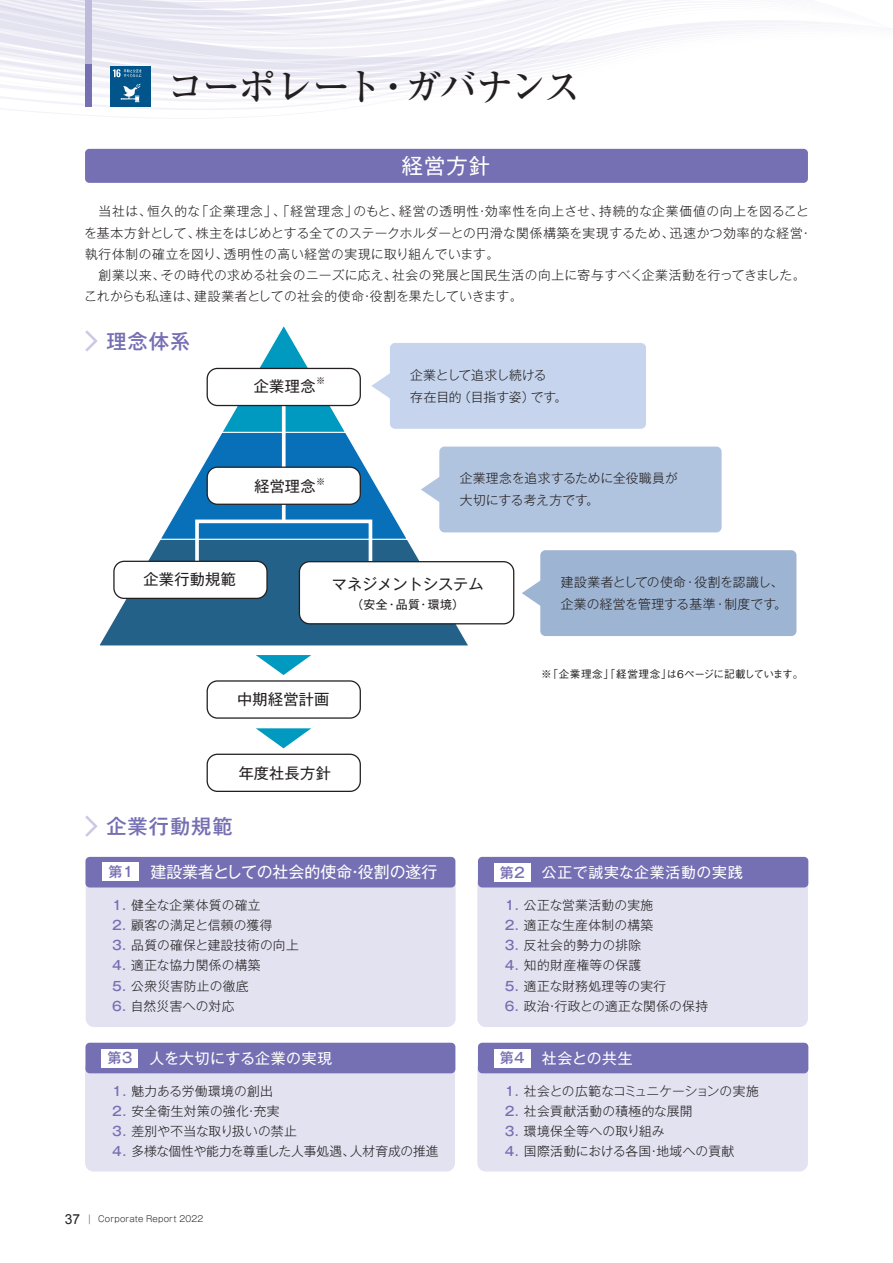
<style>
.page{position:relative;width:893px;height:1263px;background:#fff}
.page>*{position:absolute;margin:0;border:0;box-sizing:border-box;transform-origin:0 0}
.t1{font:500 38.25px "Ryumin Pro";letter-spacing:-.06em;color:#231f20}
.t2{font:21.3px "Gothic MB101 Pro";color:#fff}
.t3{font:500 20.25px "Gothic MB101 Pro";letter-spacing:.05em;color:#756fb3}
.t4{font:15.9px "Gothic MB101 Pro";color:#fff}
.t5{font:15.15px "Gothic MB101 Pro";letter-spacing:.01em;color:#231f20}
.t6{font:14.85px "Gothic MB101 Pro";letter-spacing:.04em;color:#fff}
.t7{font:500 14.1px "Gothic MB101 Pro";letter-spacing:.03em;color:#756fb3}
.t8{font:300 12.75px/22.4px "Gothic MB101 Pro";letter-spacing:.02em;color:#231f20}
.t9{font:300 12.75px/21.3px "Gothic MB101 Pro";letter-spacing:.04em;color:#231f20}
.t10{font:300 12.75px/22.4px "Gothic MB101 Pro";letter-spacing:-.015em;color:#231f20}
.t11{font:300 12.75px/22.4px "Gothic MB101 Pro";color:#231f20}
.t12{font:300 12.75px "Gothic MB101 Pro";letter-spacing:-.01em;color:#231f20}
.t13{font:11.85px "Gothic MB101 Pro";color:#231f20}
.t14{font:500 10.65px "Gothic BBB Pro";letter-spacing:-.005em;color:#231f20}
.t15{font:300 9.15px "Gothic MB101 Pro";color:#231f20}
.t16{font:300 8.55px "Gothic MB101 Pro";letter-spacing:.025em;color:#231f20}
.s1{font-weight:500;color:#756fb3}
.s2{font-family:"Arial";font-weight:400;font-size:13.8px}
.s3{font-size:9.6px}
</style>
<div class="page">
<svg style="left:0;top:97px;width:399px;height:4px"></svg>
<svg style="left:0;top:93px;width:428px;height:4px"></svg>
<svg style="left:21px;top:89px;width:423px;height:4px;fill:#f6f5fa"></svg>
<svg style="left:0;top:84px;width:453px;height:5px"></svg>
<svg style="left:26px;top:79px;width:451px;height:5px;fill:#f3f2f8"></svg>
<svg style="left:0;top:72px;width:520px;height:7px;fill:#f2f1f7"></svg>
<svg style="left:11px;top:66px;width:544px;height:6px;fill:#f0eff7"></svg>
<svg style="left:0;top:48px;width:624px;height:18px;fill:#efeef6"></svg>
<svg style="left:0;top:0;width:770px;height:48px"></svg>
<div style="left:86px;top:874px;width:370px;height:153px;background:#e3e2f1;border-radius:9px"></div>
<div style="left:477px;top:874px;width:331px;height:153px;background:#e3e2f1;border-radius:9px"></div>
<div style="left:85px;top:1060px;width:370px;height:111px;background:#e3e2f1;border-radius:9px"></div>
<div style="left:477px;top:1060px;width:331px;height:111px;background:#e3e2f1;border-radius:9px"></div>
<div style="left:111px;top:66px;width:40px;height:41px;background:#01558a"></div>
<svg style="left:121px;top:84px;width:19px;height:18px"></svg>
<svg style="left:113px;top:69px;width:29px;height:8px"></svg>
<div style="left:85px;top:149px;width:723px;height:34px;background:#756fb3;border-radius:4px"></div>
<svg style="left:85px;top:816px;width:13px;height:21px"></svg>
<div style="left:390px;top:343px;width:256px;height:86px;background:#c6d5ed;border-radius:5px"></div>
<div style="left:540px;top:550px;width:256px;height:86px;background:#9db4d2;border-radius:5px"></div>
<svg style="left:522px;top:579px;width:19px;height:28px"></svg>
<div style="left:439px;top:447px;width:283px;height:85px;background:#b1c4df;border-radius:5px"></div>
<svg style="left:100px;top:446px;width:370px;height:200px"></svg>
<svg style="left:159px;top:326px;width:249px;height:214px"></svg>
<svg style="left:282px;top:406px;width:4px;height:113px"></svg>
<div style="left:195px;top:519px;width:177px;height:53px;border:4px solid #fff"></div>
<div style="left:207px;top:467px;width:153px;height:37px;background:#fff;border-radius:10px"></div>
<div style="left:207px;top:466px;width:154px;height:39px;border:1px solid #231f20;border-radius:10px"></div>
<div style="left:114px;top:561px;width:153px;height:37px;background:#fff;border-radius:10px"></div>
<div style="left:113px;top:561px;width:155px;height:38px;border:1px solid #231f20;border-radius:10px"></div>
<div style="left:299px;top:562px;width:215px;height:62px;background:#fff;border-radius:10px"></div>
<div style="left:299px;top:561px;width:215px;height:63px;border:1px solid #231f20;border-radius:10px"></div>
<div style="left:207px;top:368px;width:153px;height:37px;background:#fff;border-radius:10px"></div>
<div style="left:207px;top:368px;width:154px;height:38px;border:1px solid #231f20;border-radius:10px"></div>
<div style="left:207px;top:680px;width:154px;height:39px;border:1px solid #231f20;border-radius:10px"></div>
<svg style="left:256px;top:655px;width:55px;height:20px"></svg>
<div style="left:207px;top:754px;width:154px;height:38px;border:1px solid #231f20;border-radius:10px"></div>
<svg style="left:256px;top:728px;width:55px;height:20px"></svg>
<div style="left:85px;top:857px;width:370px;height:30px;background:#756fb3;border-radius:4px"></div>
<div style="left:478px;top:857px;width:330px;height:30px;background:#756fb3;border-radius:4px"></div>
<div style="left:494px;top:863px;width:37px;height:18px;background:#fff"></div>
<div style="left:85px;top:1043px;width:370px;height:30px;background:#756fb3;border-radius:4px"></div>
<div style="left:102px;top:1049px;width:36px;height:18px;background:#fff"></div>
<div style="left:478px;top:1043px;width:330px;height:30px;background:#756fb3;border-radius:4px"></div>
<div style="left:494px;top:1049px;width:37px;height:18px;background:#fff"></div>
<div style="left:103px;top:862px;width:36px;height:19px;background:#fff"></div>
<svg style="left:85px;top:330px;width:13px;height:22px"></svg>
<div style="left:85px;top:0;width:6px;height:64px;background:#bdbadb"></div>
<div style="left:85px;top:64px;width:6px;height:42px;background:#756fb3"></div>
<p class="t1" style="left:166px;top:56px;width:417px">コーポレート・ガバナンス</p>
<p class="t2" style="left:402px;top:148px;width:90px">経営方針</p>
<p class="t9" style="left:84px;top:199px;width:729px">　当社は、恒久的な「企業理念」、「経営理念」のもと、経営の透明性・効率性を向上させ、持続的な企業価値の向上を図ることを基本方針として、株主をはじめとする全てのステークホルダーとの円滑な関係構築を実現するため、迅速かつ効率的な経営・執行体制の確立を図り、透明性の高い経営の実現に取り組んでいます。</p>
<p class="t9" style="left:85px;top:263px;width:722px">　創業以来、その時代の求める社会のニーズに応え、社会の発展と国民生活の向上に寄与すべく企業活動を行ってきました。</p>
<p class="t8" style="left:84px;top:284px;width:440px">これからも私達は、建設業者としての社会的使命・役割を果たしていきます。</p>
<p class="t3" style="left:106px;top:324px;width:85px">理念体系</p>
<p class="t5" style="left:254px;top:374px;width:63px">企業理念</p>
<p class="t10" style="left:410px;top:362px;width:158px">企業として追求し続ける<br>存在目的（目指す姿）です。</p>
<p class="t15" style="left:316px;top:373px;width:11px">※</p>
<p class="t15" style="left:316px;top:473px;width:11px">※</p>
<p class="t11" style="left:460px;top:465px;width:220px">企業理念を追求するために全役職員が大切にする考え方です。</p>
<p class="t5" style="left:254px;top:473px;width:63px">経営理念</p>
<p class="t5" style="left:144px;top:566px;width:94px">企業行動規範</p>
<p class="t5" style="left:332px;top:572px;width:153px">マネジメントシステム</p>
<p class="t13" style="left:351px;top:595px;width:114px">（安全・品質・環境）</p>
<p class="t8" style="left:561px;top:569px;width:228px">建設業者としての使命・役割を認識し、企業の経営を管理する基準・制度です。</p>
<p class="t14" style="left:541px;top:666px;width:264px">※「企業理念」「経営理念」は6ページに記載しています。</p>
<p class="t5" style="left:237px;top:686px;width:94px">中期経営計画</p>
<p class="t5" style="left:239px;top:760px;width:94px">年度社長方針</p>
<p class="t3" style="left:106px;top:809px;width:128px">企業行動規範</p>
<p class="t7" style="left:108px;top:860px;width:27px">第1</p>
<p class="t4" style="left:150px;top:858px;width:288px">建設業者としての社会的使命・役割の遂行</p>
<p class="t8" style="left:112px;top:892px;width:150px"><span class="s1">1.</span> 健全な企業体質の確立</p>
<p class="t8" style="left:112px;top:912px;width:162px"><span class="s1">2.</span> 顧客の満足と信頼の獲得</p>
<p class="t8" style="left:112px;top:932px;width:188px"><span class="s1">3.</span> 品質の確保と建設技術の向上</p>
<p class="t8" style="left:112px;top:953px;width:150px"><span class="s1">4.</span> 適正な協力関係の構築</p>
<p class="t8" style="left:112px;top:973px;width:138px"><span class="s1">5.</span> 公衆災害防止の徹底</p>
<p class="t8" style="left:112px;top:993px;width:124px"><span class="s1">6.</span> 自然災害への対応</p>
<p class="t7" style="left:500px;top:860px;width:27px">第2</p>
<p class="t6" style="left:542px;top:860px;width:202px">公正で誠実な企業活動の実践</p>
<p class="t8" style="left:505px;top:892px;width:150px"><span class="s1">1.</span> 公正な営業活動の実施</p>
<p class="t8" style="left:505px;top:912px;width:150px"><span class="s1">2.</span> 適正な生産体制の構築</p>
<p class="t8" style="left:505px;top:932px;width:138px"><span class="s1">3.</span> 反社会的勢力の排除</p>
<p class="t8" style="left:505px;top:953px;width:138px"><span class="s1">4.</span> 知的財産権等の保護</p>
<p class="t8" style="left:505px;top:973px;width:163px"><span class="s1">5.</span> 適正な財務処理等の実行</p>
<p class="t8" style="left:505px;top:993px;width:205px"><span class="s1">6.</span> 政治・行政との適正な関係の保持</p>
<p class="t7" style="left:107px;top:1046px;width:27px">第3</p>
<p class="t6" style="left:149px;top:1046px;width:184px">人を大切にする企業の実現</p>
<p class="t7" style="left:500px;top:1046px;width:27px">第4</p>
<p class="t6" style="left:542px;top:1046px;width:92px">社会との共生</p>
<p class="t8" style="left:112px;top:1078px;width:162px"><span class="s1">1.</span> 魅力ある労働環境の創出</p>
<p class="t8" style="left:112px;top:1098px;width:169px"><span class="s1">2.</span> 安全衛生対策の強化・充実</p>
<p class="t8" style="left:112px;top:1118px;width:186px"><span class="s1">3.</span> 差別や不当な取り扱いの禁止</p>
<p class="t12" style="left:112px;top:1141px;width:328px"><span class="s1">4.</span> 多様な個性や能力を尊重した人事処遇、人材育成の推進</p>
<p class="t16" style="left:65px;top:1212px;width:140px"><span class="s2">37</span> <span class="s3">│</span> Corporate Report 2022</p>
<p class="t10" style="left:505px;top:1078px;width:256px"><span class="s1">1.</span> 社会との広範なコミュニケーションの実施</p>
<p class="t8" style="left:505px;top:1098px;width:189px"><span class="s1">2.</span> 社会貢献活動の積極的な展開</p>
<p class="t8" style="left:505px;top:1118px;width:161px"><span class="s1">3.</span> 環境保全等への取り組み</p>
<p class="t8" style="left:505px;top:1138px;width:231px"><span class="s1">4.</span> 国際活動における各国・地域への貢献</p>
</div>
